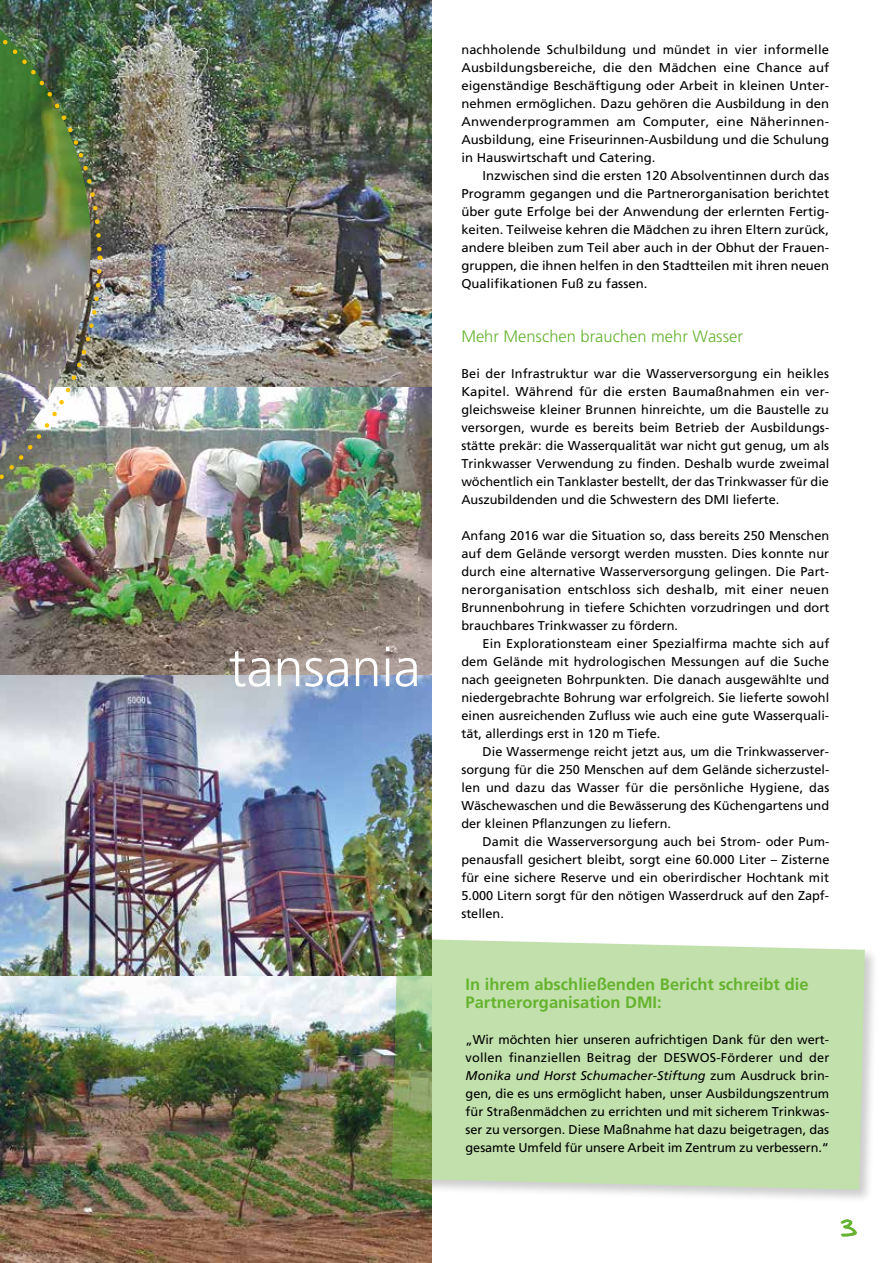
<style>
.page{position:relative;width:893px;height:1263px;background:#fff}
.page>*{position:absolute;margin:0;border:0;box-sizing:border-box;transform-origin:0 0}
.t1{font:300 54px "Frutiger";color:#fff}
.t2{font:900 18px "Daniel";color:#65b32e}
.t3{font:700 16.5px/18px "Frutiger";color:#65b32e}
.t4{font:300 16.5px "Frutiger";color:#65b32e}
.t5{font:12.75px/18px "Frutiger";color:#000;text-align:justify}
.s1{font-style:italic}
</style>
<div class="page">
<img style="left:91px;top:0;width:341px;height:387px">
<img style="left:0;top:975px;width:432px;height:288px">
<img style="left:0;top:387px;width:432px;height:588px">
<img style="left:0;top:0;width:104px;height:260px">
<img style="left:0;top:267px;width:104px;height:289px">
<div style="left:389px;top:937px;width:490px;height:267px;background:#000;opacity:.5"></div>
<svg style="left:392px;top:939px;width:473px;height:251px;background:#bddaa7"></svg>
<h1 class="t1" style="left:229px;top:637px;width:194px">tansania</h1>
<p class="t5" style="left:461px;top:40px;width:369px">nachholende Schulbildung und mündet in vier informelle Ausbildungsbereiche, die den Mädchen eine Chance auf eigenständige Beschäftigung oder Arbeit in kleinen Unter&shy;nehmen ermöglichen. Dazu gehören die Ausbildung in den Anwenderprogrammen am Computer, eine Näherinnen-Ausbildung, eine Friseurinnen-Ausbildung und die Schulung in Hauswirtschaft und Catering.</p>
<p class="t5" style="left:461px;top:166px;width:369px;text-indent:21px">Inzwischen sind die ersten 120 Absolventinnen durch das Programm gegangen und die Partnerorganisation berichtet über gute Erfolge bei der Anwendung der erlernten Fertig&shy;keiten. Teilweise kehren die Mädchen zu ihren Eltern zurück, andere bleiben zum Teil aber auch in der Obhut der Frauen&shy;gruppen, die ihnen helfen in den Stadtteilen mit ihren neuen Qualifikationen Fuß zu fassen.</p>
<p class="t4" style="left:461px;top:327px;width:283px">Mehr Menschen brauchen mehr Wasser</p>
<p class="t5" style="left:461px;top:364px;width:369px">Bei der Infrastruktur war die Wasserversorgung ein heikles Kapitel. Während für die ersten Baumaßnahmen ein ver&shy;gleichsweise kleiner Brunnen hinreichte, um die Baustelle zu versorgen, wurde es bereits beim Betrieb der Ausbildungs&shy;stätte prekär: die Wasserqualität war nicht gut genug, um als Trinkwasser Verwendung zu finden. Deshalb wurde zweimal wöchentlich ein Tanklaster bestellt, der das Trinkwasser für die Auszubildenden und die Schwestern des DMI lieferte.</p>
<p class="t5" style="left:461px;top:526px;width:369px">Anfang 2016 war die Situation so, dass bereits 250 Menschen auf dem Gelände versorgt werden mussten. Dies konnte nur durch eine alternative Wasserversorgung gelingen. Die Part&shy;nerorganisation entschloss sich deshalb, mit einer neuen Brunnenbohrung in tiefere Schichten vorzudringen und dort brauchbares Trinkwasser zu fördern.</p>
<p class="t5" style="left:461px;top:634px;width:369px;text-indent:21px">Ein Explorationsteam einer Spezialfirma machte sich auf dem Gelände mit hydrologischen Messungen auf die Suche nach geeigneten Bohrpunkten. Die danach ausgewählte und niedergebrachte Bohrung war erfolgreich. Sie lieferte sowohl einen ausreichenden Zufluss wie auch eine gute Wasserquali&shy;tät, allerdings erst in 120 m Tiefe.</p>
<p class="t5" style="left:461px;top:742px;width:370px;text-indent:21px">Die Wassermenge reicht jetzt aus, um die Trinkwasserver&shy;sorgung für die 250 Menschen auf dem Gelände sicherzustel&shy;len und dazu das Wasser für die persönliche Hygiene, das Wäschewaschen und die Bewässerung des Küchengartens und der kleinen Pflanzungen zu liefern.</p>
<p class="t5" style="left:461px;top:832px;width:370px;text-indent:21px">Damit die Wasserversorgung auch bei Strom- oder Pum&shy;penausfall gesichert bleibt, sorgt eine 60.000 Liter – Zisterne für eine sichere Reserve und ein oberirdischer Hochtank mit 5.000 Litern sorgt für den nötigen Wasserdruck auf den Zapf&shy;stellen.</p>
<p class="t3" style="left:466px;top:975px;width:344px">In ihrem abschließenden Bericht schreibt die<br>Partnerorganisation DMI:</p>
<p class="t5" style="left:466px;top:1030px;width:365px">„Wir möchten hier unseren aufrichtigen Dank für den wert&shy;vollen finanziellen Beitrag der DESWOS-Förderer und der <span class="s1">Monika und Horst Schumacher-Stiftung</span> zum Ausdruck brin&shy;gen, die es uns ermöglicht haben, unser Ausbildungszentrum für Straßenmädchen zu errichten und mit sicherem Trinkwas&shy;ser zu versorgen. Diese Maßnahme hat dazu beigetragen, das gesamte Umfeld für unsere Arbeit im Zentrum zu verbessern.“</p>
<h2 class="t2" style="left:841px;top:1219px;width:18px">3</h2>
</div>
